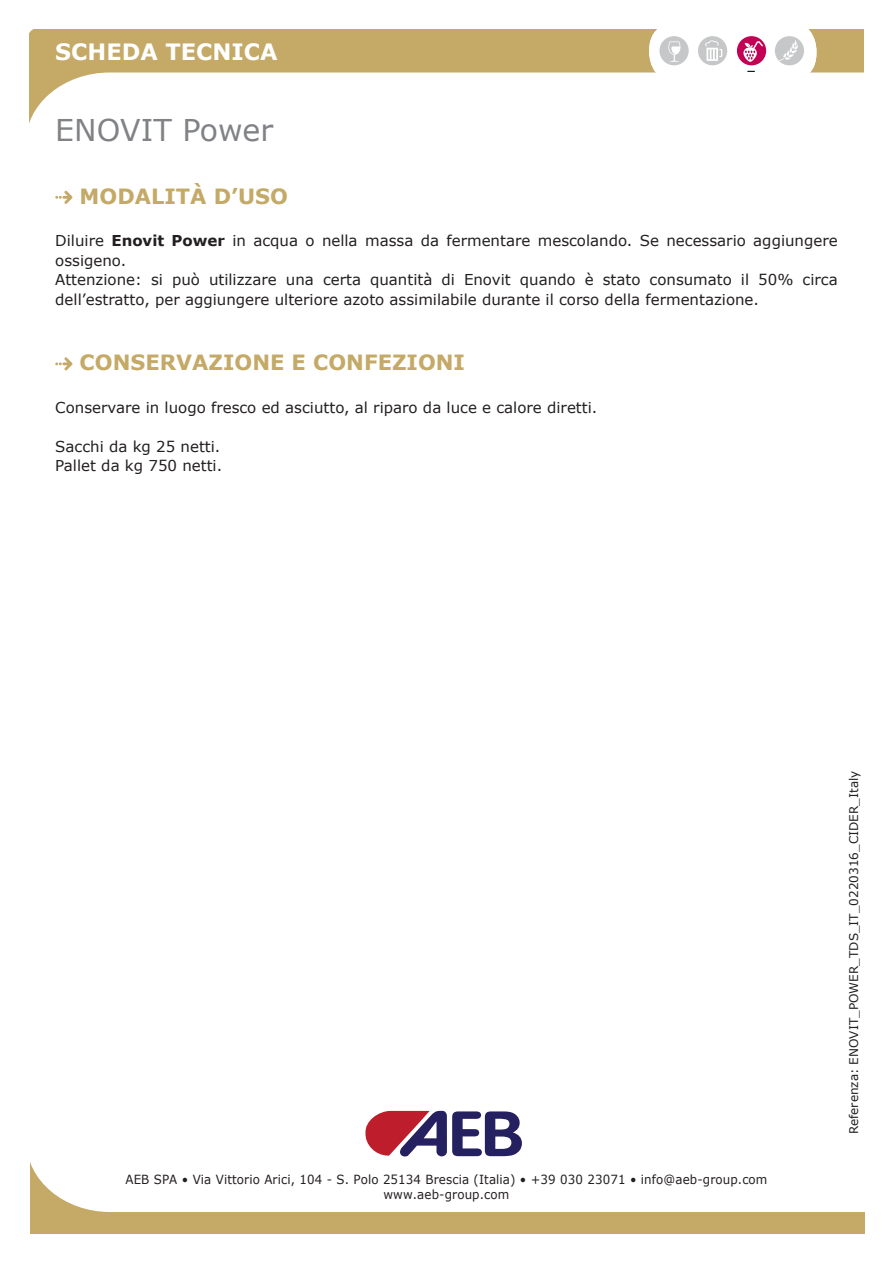
<style>
.page{position:relative;width:893px;height:1263px;background:#fff}
.page>*{position:absolute;margin:0;border:0;box-sizing:border-box;transform-origin:0 0}
.titolo_retro{font:30px "Verdana";color:#808285}
.t1{font:700 22.5px "Verdana";color:#fff}
.titoletti_paragrafi{font:700 21px "Verdana";color:#c4a967}
.testo_ok{font:15px/19.5px "Verdana";color:#231f20}
.t2{font:12.6px/15.1px "Verdana";letter-spacing:.01em;color:#231f20;text-align:center;scale:.94 1}
.t3{font:12px "Verdana";color:#231f20}
.s1{font-weight:700}
</style>
<div class="page">
<svg style="left:30px;top:30px;width:833px;height:91px"></svg>
<div style="left:649px;top:22px;width:167px;height:60px;background:#fff;border-radius:28px"></div>
<div style="left:775px;top:36px;width:29px;height:29px;background:#c6c7c8;border-radius:50%"></div>
<svg style="left:779px;top:40px;width:19px;height:21px"></svg>
<div style="left:737px;top:36px;width:29px;height:29px;background:#c20054;border-radius:50%"></div>
<div style="left:659px;top:36px;width:30px;height:29px;background:#c6c7c8;border-radius:50%"></div>
<div style="left:698px;top:36px;width:29px;height:29px;background:#c6c7c8;border-radius:50%"></div>
<svg style="left:705px;top:40px;width:17px;height:21px"></svg>
<svg style="left:668px;top:41px;width:12px;height:21px"></svg>
<svg style="left:743px;top:41px;width:20px;height:21px"></svg>
<svg style="left:30px;top:1162px;width:835px;height:71px"></svg>
<svg style="left:365px;top:1110px;width:157px;height:47px"></svg>
<svg style="left:55px;top:191px;width:17px;height:13px"></svg>
<svg style="left:55px;top:357px;width:17px;height:13px"></svg>
<h2 class="t1" style="left:55px;top:36px;width:224px">SCHEDA TECNICA</h2>
<p class="titolo_retro" style="left:55px;top:109px;width:219px">ENOVIT Power</p>
<p class="titoletti_paragrafi" style="left:80px;top:181px;width:210px">MODALITÀ D’USO</p>
<p class="testo_ok" style="left:55px;top:231px;width:784px">Diluire <span class="s1">Enovit Power</span> in acqua o nella massa da fermentare mescolando. Se necessario aggiungere ossigeno.</p>
<p class="testo_ok" style="left:55px;top:270px;width:784px">Attenzione: si può utilizzare una certa quantità di Enovit quando è stato consumato il 50% circa dell’estratto, per aggiungere ulteriore azoto assimilabile durante il corso della fermentazione.</p>
<p class="titoletti_paragrafi" style="left:80px;top:348px;width:387px">CONSERVAZIONE E CONFEZIONI</p>
<p class="testo_ok" style="left:55px;top:397px;width:544px">Conservare in luogo fresco ed asciutto, al riparo da luce e calore diretti.</p>
<p class="testo_ok" style="left:55px;top:436px;width:167px">Sacchi da kg 25 netti.</p>
<p class="testo_ok" style="left:55px;top:456px;width:168px">Pallet da kg 750 netti.</p>
<p class="t2" style="left:125px;top:1172px;width:684px">AEB SPA • Via Vittorio Arici, 104 - S. Polo 25134 Brescia (Italia) • +39 030 23071 • info@aeb-group.com www.aeb-group.com</p>
<p class="t3" style="left:845px;top:1134px;width:365px;rotate:-90deg">RReferenza: ENOVIT_POWER_TDS_IT_0220316_CIDER_Italy</p>
</div>
